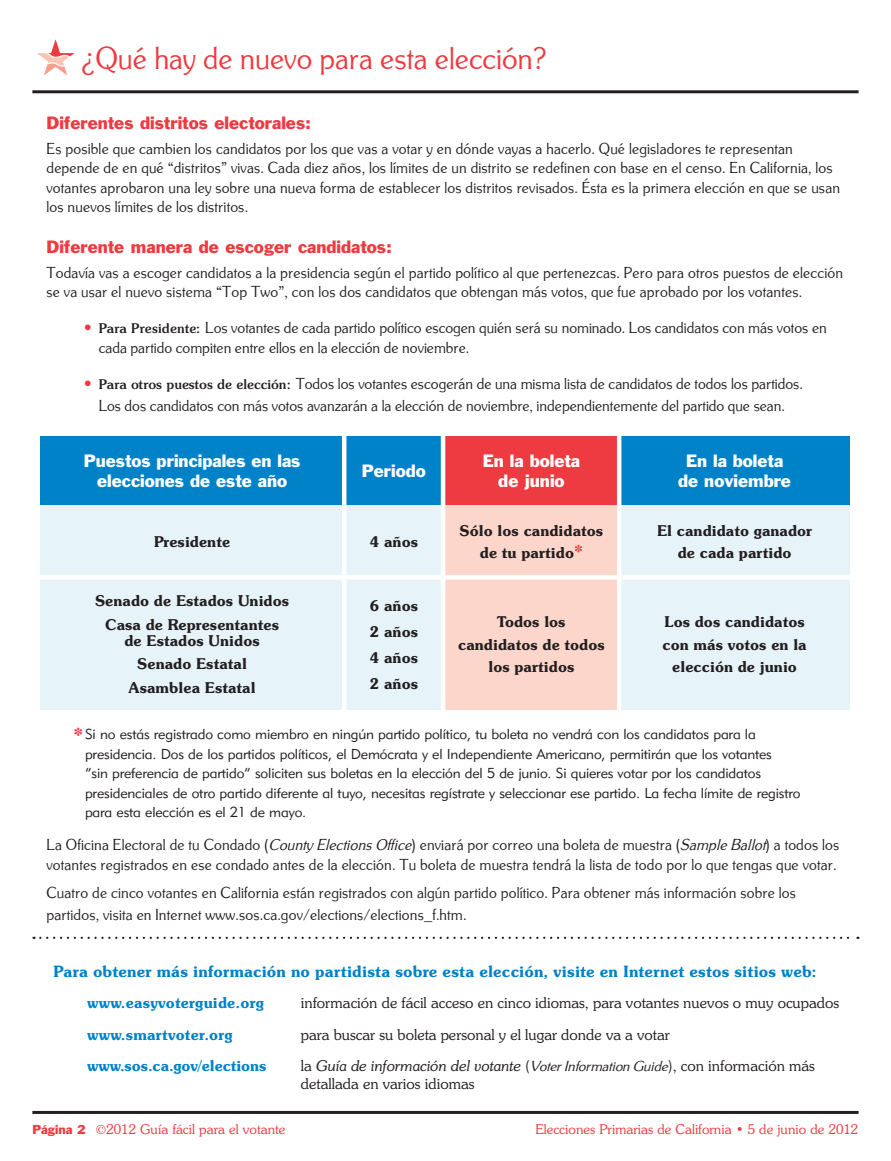
<style>
.page{position:relative;width:891px;height:1161px;background:#fff}
.page>*{position:absolute;margin:0;border:0;box-sizing:border-box;transform-origin:0 0}
.Page_Headers{font:33px "Souvenir Got URWT";color:#ee3a41}
.Body_text{font:16.5px/19.5px "Souvenir Got URWT";letter-spacing:.01em;color:#231f20}
.t1{font:16.5px/19.8px "Franklin Gothic";color:#fff;text-align:center}
.Body_-_Subhead{font:16.5px "Franklin Gothic";color:#ee3a41}
.t2{font:600 15.75px "Souvenir IT Cby BT";letter-spacing:.005em;color:#0082c8}
.t3{font:600 15px/22.5px "Souvenir IT Cby BT";color:#231f20;text-align:center}
.t4{font:300 15px/18px "Souvenir IT Cby BT";color:#231f20}
.t5{font:600 15px "Souvenir IT Cby BT";letter-spacing:.01em;color:#0082c8}
.t6{font:600 15px "Souvenir IT Cby BT";letter-spacing:-.01em;color:#0082c8}
.Body_text-2{font:14.25px/19.5px "Geometric 415 BT Lite A";letter-spacing:-.01em;color:#231f20}
.Main_Text{font:300 13.5px "Souvenir IT Cby BT";color:#ee3a41}
.s1{font-family:"Franklin Gothic";font-size:15px;color:#ee3a41}
.s2{font-family:"Souvenir IT Cby BT";font-weight:500;font-size:13.5px}
.s3{font-weight:700;font-size:18px;color:#ee3a41}
.s4{font-family:"Souvenir IT Cby BT";font-weight:700;font-size:19.5px;color:#ee3a41}
.s5{font-style:italic}
.s6{font-family:"Souvenir Got URWT";font-weight:400;font-style:italic}
.s7{font-family:"Franklin Gothic";font-weight:400;font-size:12px}
</style>
<div class="page">
<div style="left:40px;top:436px;width:304px;height:69px;background:#0082c8"></div>
<div style="left:40px;top:505px;width:304px;height:72px;background:#e6f3f9"></div>
<div style="left:345px;top:577px;width:98px;height:133px;background:#e6f3f9"></div>
<div style="left:40px;top:577px;width:304px;height:133px;background:#e6f3f9"></div>
<div style="left:345px;top:436px;width:98px;height:69px;background:#0082c8"></div>
<div style="left:444px;top:436px;width:175px;height:69px;background:#ee3a41"></div>
<div style="left:620px;top:436px;width:229px;height:69px;background:#0082c8"></div>
<div style="left:444px;top:577px;width:175px;height:133px;background:#fcd6ca"></div>
<div style="left:620px;top:577px;width:229px;height:133px;background:#e6f3f9"></div>
<div style="left:345px;top:505px;width:98px;height:72px;background:#e6f3f9"></div>
<div style="left:444px;top:505px;width:175px;height:72px;background:#fcd6ca"></div>
<div style="left:620px;top:505px;width:229px;height:72px;background:#e6f3f9"></div>
<hr style="left:342px;top:434px;width:4px;height:280px;background:#fff">
<hr style="left:441px;top:434px;width:4px;height:280px;background:#fff">
<hr style="left:617px;top:434px;width:4px;height:280px;background:#fff">
<div style="left:33px;top:575px;width:827px;height:5px;background:#fff"></div>
<svg style="left:34px;top:937px;width:824px;height:2px"></svg>
<hr style="left:32px;top:1111px;width:827px;height:3px;background:#231f20">
<svg style="left:37px;top:39px;width:38px;height:37px"></svg>
<hr style="left:32px;top:90px;width:827px;height:3px;background:#231f20">
<p class="Page_Headers" style="left:82px;top:38px;width:466px">¿Qué hay de nuevo para esta elección?</p>
<p class="Body_-_Subhead" style="left:47px;top:112px;width:266px">Diferentes distritos electorales:</p>
<p class="Body_text" style="left:47px;top:138px;width:795px">Es posible que cambien los candidatos por los que vas a votar y en dónde vayas a hacerlo. Qué legisladores te representan depende de en qué “distritos” vivas. Cada diez años, los límites de un distrito se redefinen con base en el censo. En California, los votantes aprobaron una ley sobre una nueva forma de establecer los distritos revisados. Ésta es la primera elección en que se usan los nuevos límites de los distritos.</p>
<p class="Body_-_Subhead" style="left:47px;top:236px;width:347px">Diferente manera de escoger candidatos:</p>
<p class="Body_text" style="left:47px;top:263px;width:798px">Todavía vas a escoger candidatos a la presidencia según el partido político al que pertenezcas. Pero para otros puestos de elección se va usar el nuevo sistema “Top Two”, con los dos candidatos que obtengan más votos, que fue aprobado por los votantes.</p>
<p class="Body_text" style="left:99px;top:318px;width:730px;text-indent:-15px"><span class="s1">•</span> <span class="s2">Para Presidente:</span> Los votantes de cada partido político escogen quién será su nominado. Los candidatos con más votos en cada partido compiten entre ellos en la elección de noviembre.</p>
<p class="Body_text" style="left:84px;top:372px;width:720px;line-height:22.5px;text-align:center"><span class="s1">•</span> <span class="s2">Para otros puestos de elección:</span> Todos los votantes escogerán de una misma lista de candidatos de todos los partidos.<br>Los dos candidatos con más votos avanzarán a la elección de noviembre, independientemente del partido que sean.</p>
<p class="t1" style="left:84px;top:451px;width:218px">Puestos principales en las elecciones de este año</p>
<p class="t3" style="left:154px;top:530px;width:78px">Presidente</p>
<p class="t3" style="left:95px;top:590px;width:196px">Senado de Estados Unidos</p>
<p class="t3" style="left:105px;top:616px;width:176px;line-height:16.5px">Casa de Representantes de Estados Unidos</p>
<p class="t3" style="left:137px;top:653px;width:111px">Senado Estatal</p>
<p class="t3" style="left:129px;top:676px;width:129px">Asamblea Estatal</p>
<p class="t1" style="left:362px;top:461px;width:66px">Periodo</p>
<p class="t1" style="left:483px;top:451px;width:99px">En la boleta de junio</p>
<p class="t1" style="left:678px;top:451px;width:114px">En la boleta de noviembre</p>
<p class="t3" style="left:370px;top:530px;width:50px">4 años</p>
<p class="t3" style="left:460px;top:519px;width:145px">Sólo los candidatos de tu partido<span class="s3">*</span></p>
<p class="t3" style="left:657px;top:519px;width:157px">El candidato ganador de cada partido</p>
<p class="t3" style="left:370px;top:594px;width:50px">6 años</p>
<p class="t3" style="left:370px;top:620px;width:50px">2 años</p>
<p class="t3" style="left:370px;top:646px;width:50px">4 años</p>
<p class="t3" style="left:370px;top:672px;width:50px">2 años</p>
<p class="t3" style="left:458px;top:610px;width:148px">Todos los candidatos de todos los partidos</p>
<p class="t3" style="left:663px;top:610px;width:146px">Los dos candidatos con más votos en la elección de junio</p>
<p class="Body_text-2" style="left:85px;top:724px;width:717px;text-indent:-12px"><span class="s4">*</span>Si no estás registrado como miembro en ningún partido político, tu boleta no vendrá con los candidatos para la presidencia. Dos de los partidos políticos, el Demócrata y el Independiente Americano, permitirán que los votantes<br>“sin preferencia de partido” soliciten sus boletas en la elección del 5 de junio. Si quieres votar por los candidatos presidenciales de otro partido diferente al tuyo, necesitas regístrate y seleccionar ese partido. La fecha límite de registro para esta elección es el 21 de mayo.</p>
<p class="Body_text" style="left:47px;top:835px;width:794px">La Oficina Electoral de tu Condado (<span class="s5">County Elections Office</span>) enviará por correo una boleta de muestra (<span class="s5">Sample Ballot</span>) a todos los votantes registrados en ese condado antes de la elección. Tu boleta de muestra tendrá la lista de todo por lo que tengas que votar.</p>
<p class="Body_text" style="left:47px;top:881px;width:751px;line-height:22.5px">Cuatro de cinco votantes en California están registrados con algún partido político. Para obtener más información sobre los partidos, visita en Internet www.sos.ca.gov/elections/elections_f.htm.</p>
<p class="t2" style="left:53px;top:961px;width:765px">Para obtener más información no partidista sobre esta elección, visite en Internet estos sitios web:</p>
<p class="t5" style="left:87px;top:993px;width:178px">www.easyvoterguide.org</p>
<p class="t4" style="left:301px;top:994px;width:540px">información de fácil acceso en cinco idiomas, para votantes nuevos o muy ocupados</p>
<p class="t5" style="left:87px;top:1025px;width:147px">www.smartvoter.org</p>
<p class="t4" style="left:301px;top:1025px;width:370px">para buscar su boleta personal y el lugar donde va a votar</p>
<p class="t6" style="left:87px;top:1056px;width:181px">www.sos.ca.gov/elections</p>
<p class="t4" style="left:301px;top:1057px;width:516px">la <span class="s5">Guía de información del votante</span> (<span class="s6">Voter Information Guide</span>), con información más detallada en varios idiomas</p>
<p class="Main_Text" style="left:32px;top:1121px;width:255px"><span class="s7">Página 2</span> ©2012 Guía fácil para el votante</p>
<p class="Main_Text" style="left:535px;top:1121px;width:324px">Elecciones Primarias de California • 5 de junio de 2012</p>
</div>
